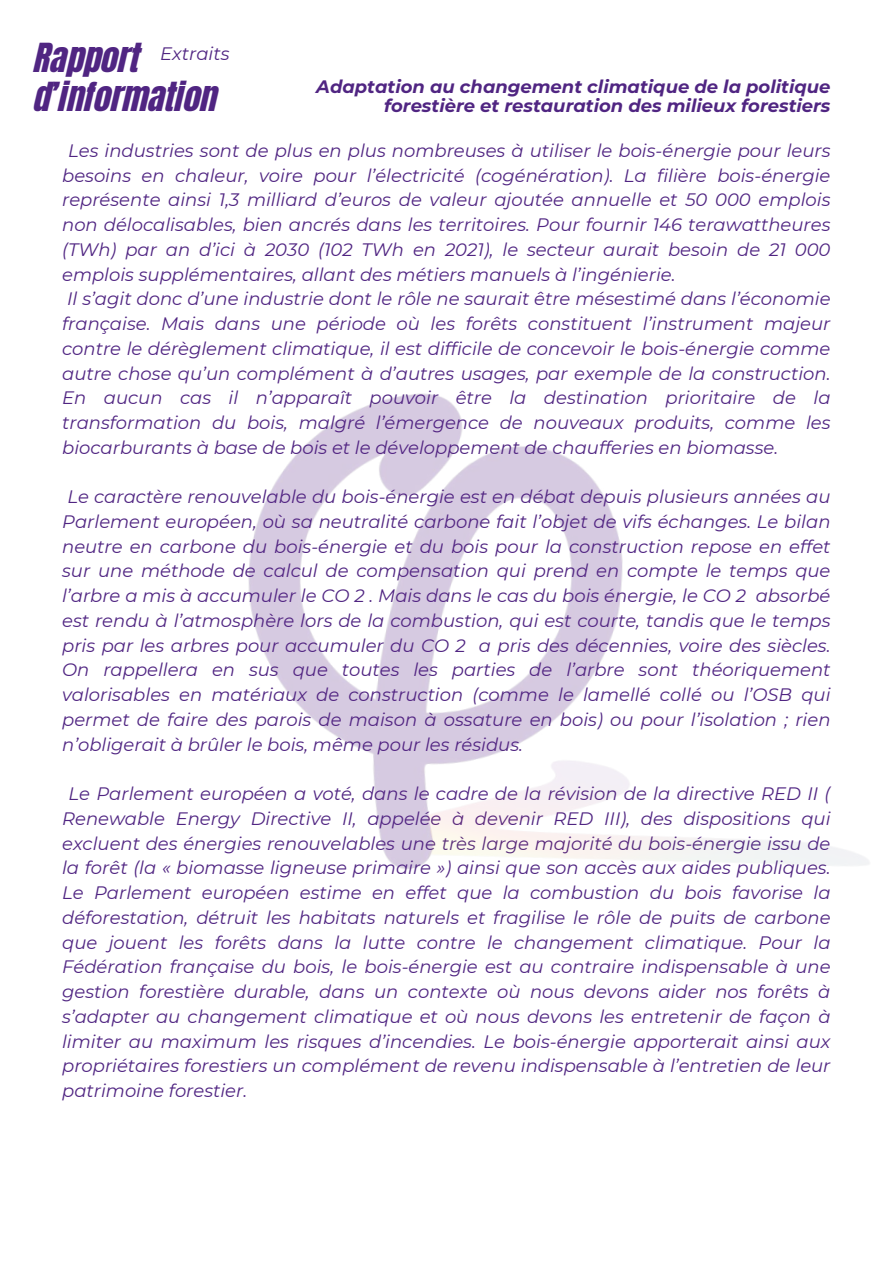
<style>
.page{position:relative;width:893px;height:1264px;background:#fff}
.page>*{position:absolute;margin:0;border:0;box-sizing:border-box;transform-origin:0 0}
.t1{font:34.05px/39.3px "CA Generated";color:#502582}
.t2{font:italic 18px/24.8px "Montserrat";color:#502582;text-align:justify}
.t3{font:italic 700 18px/19px "Montserrat";color:#502582;text-align:right}
</style>
<div class="page">
<img style="left:248px;top:393px;width:621px;height:476px">
<h1 class="t1" style="left:35px;top:38px;width:185px">Rapport d’information</h1>
<p class="t2" style="left:62px;top:138px;width:769px;text-align:left;text-indent:6px">Les industries sont de plus en plus nombreuses à utiliser le bois-énergie pour leurs besoins en chaleur, voire pour l’électricité (cogénération). La filière bois‑énergie représente ainsi 1,3 milliard d’euros de valeur ajoutée annuelle et 50 000 emplois non délocalisables, bien ancrés dans les territoires. Pour fournir 146 terawattheures (TWh) par an d’ici à 2030 (102 TWh en 2021), le secteur aurait besoin de 21 000 emplois supplémentaires, allant des métiers manuels à l’ingénierie.<br>Il s’agit donc d’une industrie dont le rôle ne saurait être mésestimé dans l’économie française. Mais dans une période où les forêts constituent l’instrument majeur contre le dérèglement climatique, il est difficile de concevoir le bois‑énergie comme autre chose qu’un complément à d’autres usages, par exemple de la construction.<br>En aucun cas il n’apparaît pouvoir être la destination prioritaire de la transformation du bois, malgré l’émergence de nouveaux produits, comme les biocarburants à base de bois et le développement de chaufferies en biomasse.</p>
<p class="t2" style="left:62px;top:484px;width:769px">Le caractère renouvelable du bois-énergie est en débat depuis plusieurs années au Parlement européen, où sa neutralité carbone fait l’objet de vifs échanges. Le bilan neutre en carbone du bois-énergie et du bois pour la construction repose en effet sur une méthode de calcul de compensation qui prend en compte le temps que l’arbre a mis à accumuler le CO 2 . Mais dans le cas du bois énergie, le CO 2 absorbé est rendu à l’atmosphère lors de la combustion, qui est courte, tandis que le temps pris par les arbres pour accumuler du CO 2 a pris des décennies, voire des siècles.<br>On rappellera en sus que toutes les parties de l’arbre sont théoriquement valorisables en matériaux de construction (comme le lamellé collé ou l’OSB qui permet de faire des parois de maison à ossature en bois) ou pour l’isolation ; rien n’obligerait à brûler le bois, même pour les résidus.</p>
<p class="t2" style="left:62px;top:781px;width:769px;text-indent:6px">Le Parlement européen a voté, dans le cadre de la révision de la directive RED II ( Renewable Energy Directive II, appelée à devenir RED III), des dispositions qui excluent des énergies renouvelables une très large majorité du bois‑énergie issu de la forêt (la « biomasse ligneuse primaire ») ainsi que son accès aux aides publiques.<br>Le Parlement européen estime en effet que la combustion du bois favorise la déforestation, détruit les habitats naturels et fragilise le rôle de puits de carbone que jouent les forêts dans la lutte contre le changement climatique. Pour la Fédération française du bois, le bois-énergie est au contraire indispensable à une gestion forestière durable, dans un contexte où nous devons aider nos forêts à s’adapter au changement climatique et où nous devons les entretenir de façon à limiter au maximum les risques d’incendies. Le bois-énergie apporterait ainsi aux propriétaires forestiers un complément de revenu indispensable à l’entretien de leur patrimoine forestier.</p>
<p class="t2" style="left:160px;top:41px;width:71px">Extraits</p>
<p class="t3" style="left:316px;top:77px;width:515px">Adaptation au changement climatique de la politique forestière et restauration des milieux forestiers</p>
</div>
